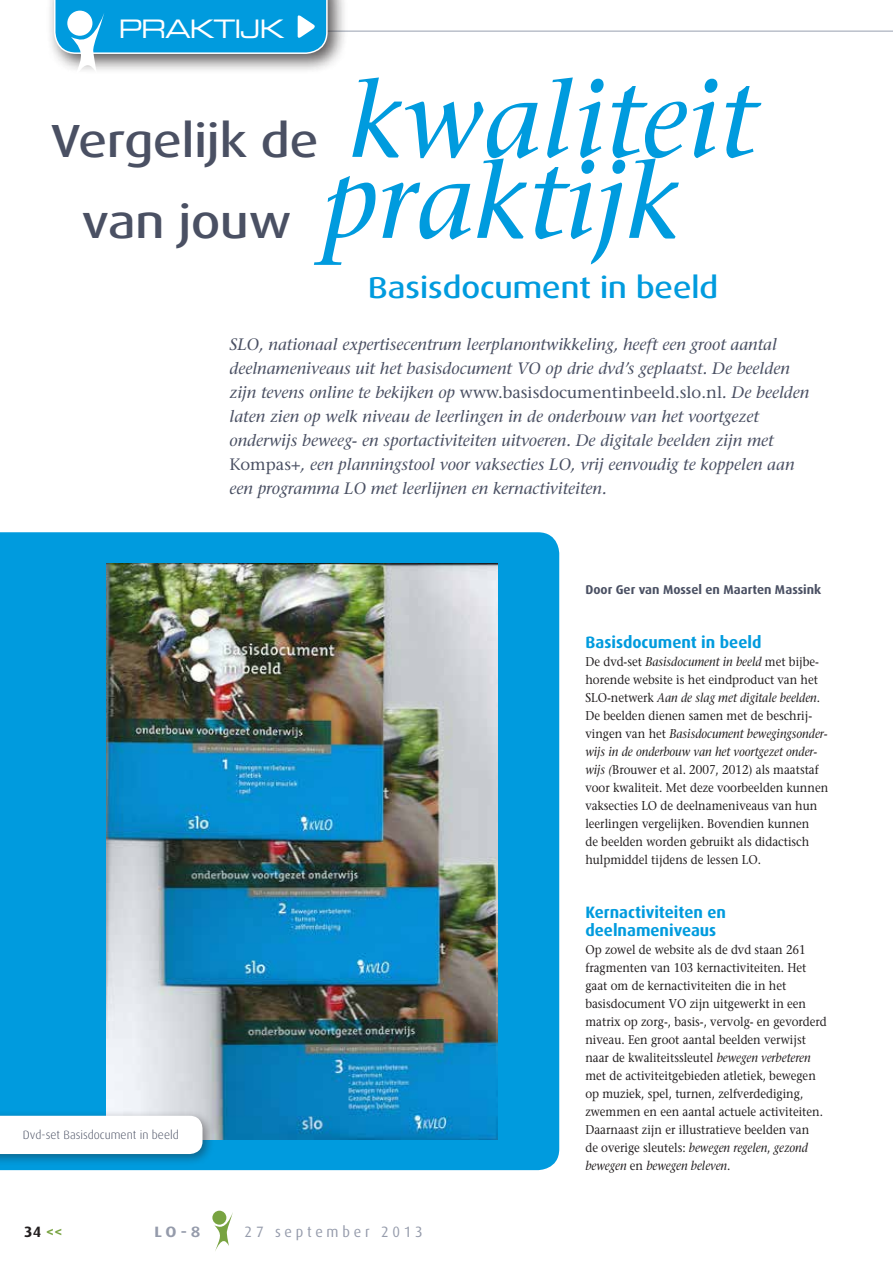
<style>
.page{position:relative;width:893px;height:1263px;background:#fff}
.page>*{position:absolute;margin:0;border:0;box-sizing:border-box;transform-origin:0 0}
.t1{font:italic 108px "Stone Serif";color:#009bde}
.t2{font:500 46.5px "Dax Wide";color:#4a5063}
.t3{font:500 30px "Dax Wide";color:#009bde}
.t4{font:25.5px "Eurostile Extended Two";letter-spacing:-.05em;color:#fff}
.t5{font:italic 16.5px/24px "Stone Serif";color:#4a5063}
.t6{font:700 16.5px/18px "Dax";color:#009bde}
.t7{font:15px "Dax";letter-spacing:.26em;color:#959bab;scale:.96 1}
.t8{font:700 15px "Dax";color:#231f20}
.t9{font:700 15px "Dax Wide";color:#959bab}
.t10{font:12.75px/18px "Stone Serif";color:#231f20;scale:.9 1}
.t11{font:700 12.75px "Dax";color:#4a5063}
.t12{font:300 12px "Dax";color:#4a5063}
.s1{font-style:normal}
.s2{color:#78a341}
.s3{font-style:italic}
</style>
<div class="page">
<div style="left:0;top:532px;width:559px;height:638px;background:#009bde"></div>
<div style="left:46px;top:0;width:302px;height:74px;background:#231f20;opacity:.75"></div>
<svg style="left:54px;top:0;width:839px;height:74px"></svg>
<svg style="left:212px;top:1211px;width:14px;height:14px"></svg>
<svg style="left:214px;top:1212px;width:19px;height:39px"></svg>
<img style="left:107px;top:563px;width:391px;height:576px">
<div style="left:0;top:1109px;width:215px;height:57px;background:#231f20;opacity:.45"></div>
<svg style="left:0;top:1116px;width:202px;height:38px"></svg>
<h3 class="t4" style="left:118px;top:11px;width:168px">PRAKTIJK</h3>
<h1 class="t1" style="left:349px;top:57px;width:407px">kwaliteit</h1>
<h2 class="t2" style="left:51px;top:115px;width:269px">Vergelijk de</h2>
<h1 class="t1" style="left:322px;top:138px;width:359px">praktijk</h1>
<h3 class="t3" style="left:368px;top:271px;width:352px">Basisdocument in beeld</h3>
<h2 class="t2" style="left:82px;top:196px;width:211px">van jouw</h2>
<p class="t5" style="left:230px;top:332px;width:581px">SLO, nationaal expertisecentrum leerplanontwikkeling, heeft een groot aantal deelnameniveaus uit het basisdocument VO op drie dvd’s geplaatst. De beelden zijn tevens online te bekijken op <span class="s1">www.basisdocumentinbeeld.slo.nl</span>. De beelden laten zien op welk niveau de leerlingen in de onderbouw van het voortgezet onderwijs beweeg- en sportactiviteiten uitvoeren. De digitale beelden zijn met <span class="s1">Kompas+</span>, een planningstool voor vaksecties LO, vrij eenvoudig te koppelen aan een programma LO met leerlijnen en kernactiviteiten.</p>
<p class="t12" style="left:23px;top:1128px;width:157px">Dvd-set Basisdocument in beeld</p>
<p class="t8" style="left:24px;top:1224px;width:40px">34 <span class="s2">&lt;&lt;</span></p>
<p class="t9" style="left:154px;top:1223px;width:48px">LO-8</p>
<p class="t7" style="left:245px;top:1223px;width:187px">27 september 2013</p>
<p class="t11" style="left:585px;top:582px;width:237px">Door Ger van Mossel en Maarten Massink</p>
<p class="t6" style="left:585px;top:633px;width:178px">Basisdocument in beeld</p>
<p class="t10" style="left:585px;top:653px;width:271px">De dvd-set <span class="s3">Basisdocument in beeld</span> met bijbe&shy;horende website is het eindproduct van het SLO-netwerk <span class="s3">Aan de slag met digitale beelden</span>.<br>De beelden dienen samen met de beschrij&shy;vingen van het <span class="s3">Basisdocument bewegingsonder&shy;wijs in de onderbouw van het voortgezet onder&shy;wijs (</span>Brouwer et al. 2007, 2012) als maatstaf voor kwaliteit. Met deze voorbeelden kunnen vaksecties LO de deelnameniveaus van hun leerlingen vergelijken. Bovendien kunnen<br>de beelden worden gebruikt als didactisch hulpmiddel tijdens de lessen LO.</p>
<p class="t6" style="left:585px;top:903px;width:142px">Kernactiviteiten en deelnameniveaus</p>
<p class="t10" style="left:585px;top:941px;width:270px">Op zowel de website als de dvd staan 261 fragmenten van 103 kernactiviteiten. Het gaat om de kernactiviteiten die in het basisdocument VO zijn uitgewerkt in een matrix op zorg-, basis-, vervolg- en gevorderd niveau. Een groot aantal beelden verwijst naar de kwaliteitssleutel <span class="s3">bewegen verbeteren </span>met de activiteitgebieden atletiek, bewegen op muziek, spel, turnen, zelfverdediging, zwemmen en een aantal actuele activiteiten.<br>Daarnaast zijn er illustratieve beelden van<br>de overige sleutels: <span class="s3">bewegen regelen</span>, <span class="s3">gezond bewegen</span> en <span class="s3">bewegen beleven</span>.</p>
</div>
